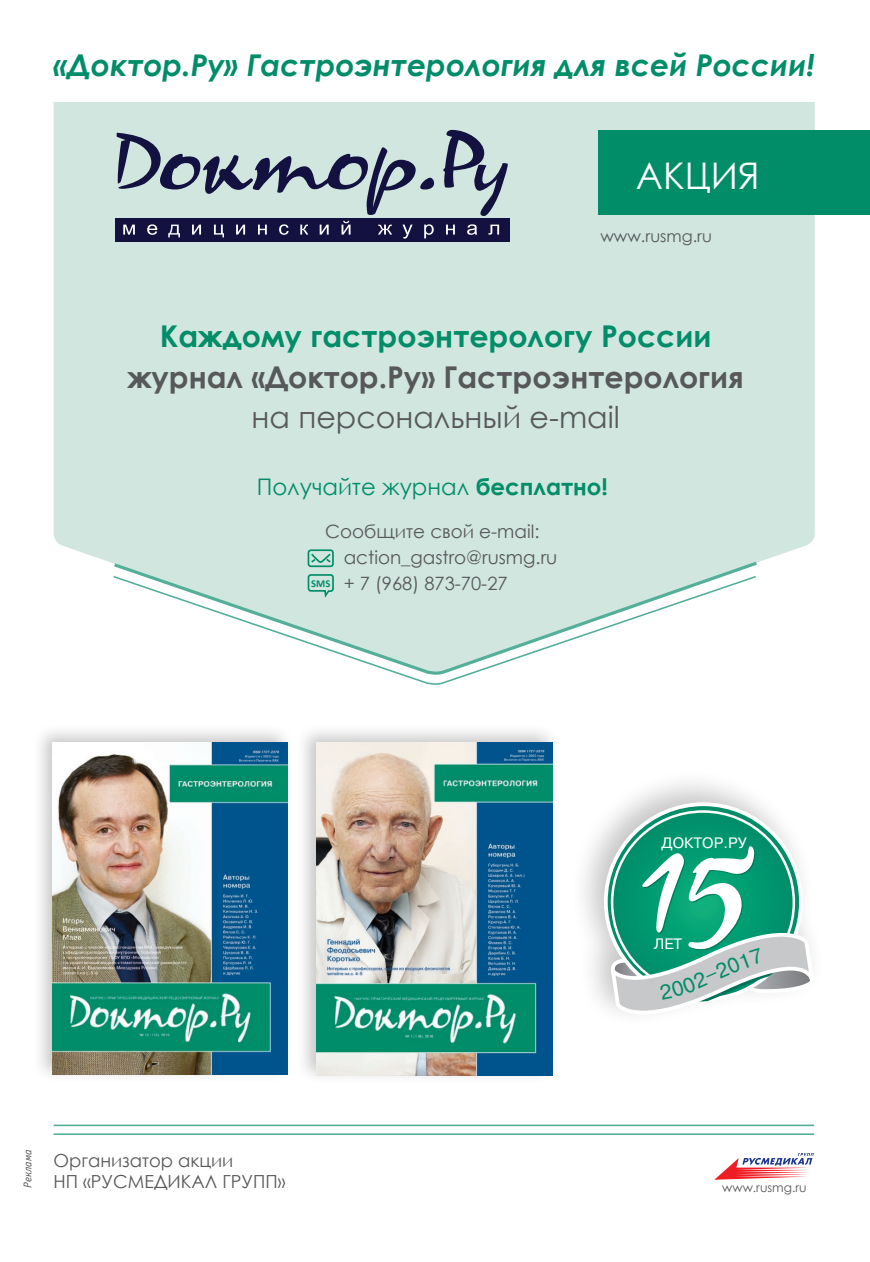
<style>
.page{position:relative;width:870px;height:1262px;background:#fff}
.page>*{position:absolute;margin:0;border:0;box-sizing:border-box;transform-origin:0 0}
.t1{font:36.75px "Century Gothic";color:#fff}
.t2{font:italic 700 30px "Century Gothic";color:#008d68}
.t3{font:700 30px "Century Gothic";color:#57585a}
.t4{font:700 30px "Century Gothic";color:#008d68}
.t5{font:30px "Century Gothic";color:#57585a}
.t6{font:22.8px "Century Gothic";color:#008d68}
.t7{font:18.3px/26px "Century Gothic";color:#57585a}
.t8{font:18px/21.6px "Century Gothic";color:#57585a}
.t9{font:16.2px "Century Gothic";color:#57585a}
.t10{font:15.15px "Pragmatica";color:#fff}
.t11{font:12.3px "Century Gothic";color:#57585a}
.t12{font:italic 11.25px "Officina Sans";color:#57585a}
.t13{font:700 10.5px "Calibri";color:#008d68}
.s1{font-weight:700}
</style>
<div class="page">
<div style="left:31px;top:723px;width:263px;height:360px;background:#231f20;opacity:.25"></div>
<img style="left:53px;top:742px;width:234px;height:332px">
<div style="left:295px;top:723px;width:264px;height:361px;background:#231f20;opacity:.25"></div>
<img style="left:317px;top:742px;width:235px;height:333px">
<div style="left:54px;top:102px;width:760px;height:460px;background:#d0e6df"></div>
<div style="left:307px;top:549px;width:27px;height:18px;border:2px solid #008d68;border-radius:3px"></div>
<svg style="left:309px;top:552px;width:23px;height:7px"></svg>
<div style="left:598px;top:130px;width:271px;height:85px;background:#008d68"></div>
<svg style="left:117px;top:133px;width:317px;height:82px;background:#a8b9bd"></svg>
<svg style="left:443px;top:130px;width:64px;height:86px;background:#97a6af"></svg>
<div style="left:115px;top:218px;width:394px;height:24px;background:#13113f"></div>
<svg style="left:123px;top:224px;width:12px;height:10px"></svg>
<svg style="left:147px;top:224px;width:10px;height:11px"></svg>
<svg style="left:168px;top:224px;width:12px;height:13px"></svg>
<svg style="left:192px;top:224px;width:9px;height:10px"></svg>
<svg style="left:214px;top:224px;width:10px;height:13px"></svg>
<svg style="left:236px;top:224px;width:9px;height:10px"></svg>
<svg style="left:258px;top:224px;width:9px;height:10px"></svg>
<svg style="left:279px;top:224px;width:9px;height:11px"></svg>
<svg style="left:300px;top:224px;width:8px;height:10px"></svg>
<svg style="left:319px;top:224px;width:9px;height:10px"></svg>
<svg style="left:341px;top:221px;width:9px;height:13px"></svg>
<svg style="left:378px;top:224px;width:14px;height:10px"></svg>
<svg style="left:402px;top:224px;width:10px;height:15px"></svg>
<svg style="left:424px;top:224px;width:9px;height:14px"></svg>
<svg style="left:446px;top:224px;width:9px;height:10px"></svg>
<svg style="left:467px;top:224px;width:10px;height:11px"></svg>
<svg style="left:488px;top:224px;width:11px;height:11px"></svg>
<div style="left:110px;top:559px;width:650px;height:15px;background:#d0e6df"></div>
<svg style="left:113px;top:574px;width:643px;height:111px"></svg>
<svg style="left:715px;top:1153px;width:98px;height:26px"></svg>
<hr style="left:54px;top:1124px;width:759px;height:2px;background:#54af99">
<hr style="left:54px;top:1133px;width:759px;height:1px;background:#54af99">
<div style="left:569px;top:769px;width:256px;height:258px;background:#231f20;opacity:.25"></div>
<svg style="left:603px;top:802px;width:210px;height:212px"></svg>
<h2 class="t2" style="left:54px;top:42px;width:762px">«Доктор.Ру» Гастроэнтерология для всей России!</h2>
<h1 class="t1" style="left:635px;top:150px;width:125px">АКЦИЯ</h1>
<p class="t9" style="left:600px;top:224px;width:113px">www.rusmg.ru</p>
<h2 class="t4" style="left:160px;top:313px;width:553px">Каждому гастроэнтерологу России</h2>
<h2 class="t3" style="left:127px;top:354px;width:618px">журнал «Доктор.Ру» Гастроэнтерология</h2>
<h2 class="t5" style="left:251px;top:396px;width:369px">на персональный e-mail</h2>
<p class="t6" style="left:257px;top:471px;width:352px">Получайте журнал <span class="s1">бесплатно!</span></p>
<p class="t7" style="left:325px;top:518px;width:216px">Сообщите свой e-mail:</p>
<p class="t13" style="left:311px;top:576px;width:21px">SMS</p>
<p class="t7" style="left:343px;top:544px;width:215px">action_gastro@rusmg.ru + 7 (968) 873-70-27</p>
<p class="t12" style="left:22px;top:1188px;width:40px;rotate:-90deg">Реклама</p>
<p class="t8" style="left:54px;top:1148px;width:233px">Организатор акции<br>НП «РУСМЕДИКАЛ ГРУПП»</p>
<p class="t10" style="left:661px;top:833px;width:86px">ДОКТОР.РУ</p>
<p class="t10" style="left:653px;top:934px;width:30px">ЛЕТ</p>
<p class="t11" style="left:722px;top:1178px;width:86px">www.rusmg.ru</p>
</div>
